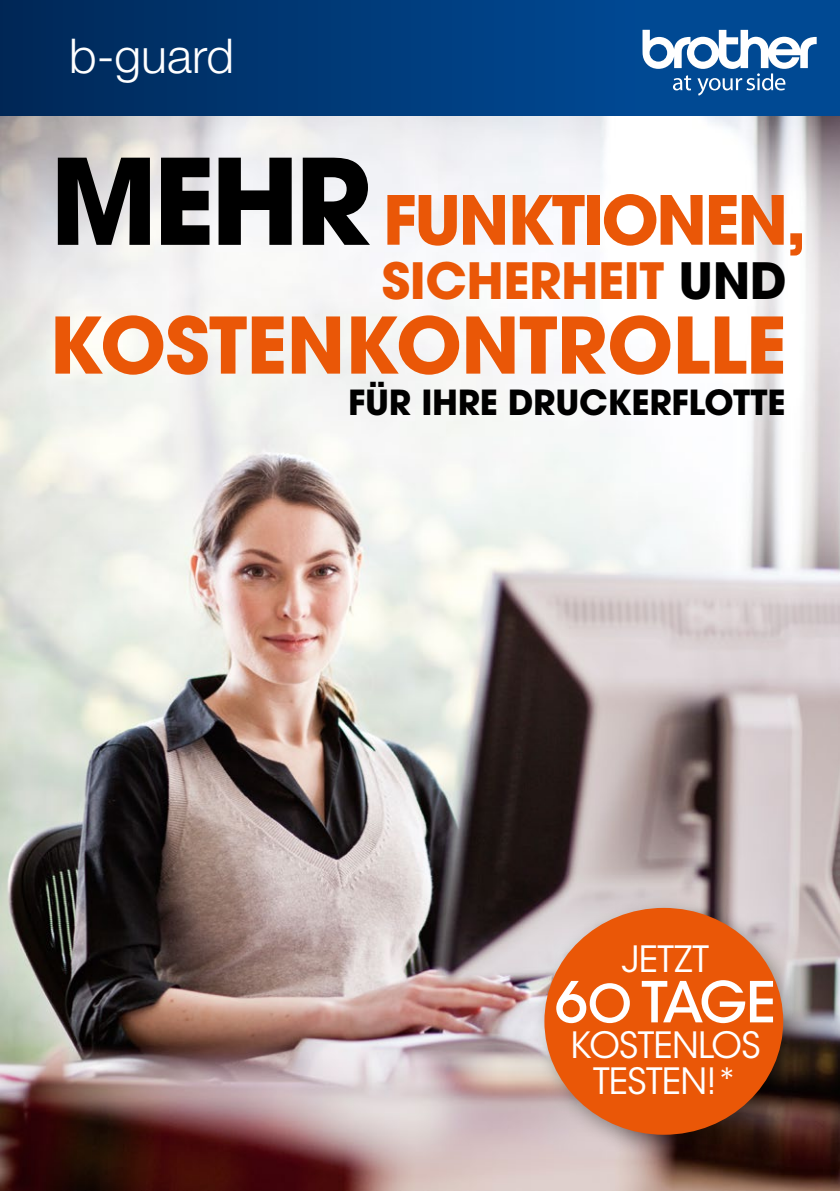
<style>
.page{position:relative;width:840px;height:1191px;background:#fff}
.page>*{position:absolute;margin:0;border:0;box-sizing:border-box;transform-origin:0 0}
.t1{font:700 117.8px "ITC Avant Garde Std";color:#000}
.t2{font:700 77.2px "ITC Avant Garde Std";letter-spacing:-.01em;color:#ea5707}
.t3{font:700 67.2px "ITC Avant Garde Std";letter-spacing:-.04em;color:#ea5707}
.t4{font:500 56px "ITC Avant Garde Std";color:#fff}
.t5{font:700 49.6px "ITC Avant Garde Std";letter-spacing:-.01em;color:#ea5707}
.t6{font:300 48px "Helvetica Neue LT Pro";color:#fff}
.t7{font:36px/36px "ITC Avant Garde Std";letter-spacing:-.02em;color:#fff;text-align:center}
.t8{font:700 34.4px "ITC Avant Garde Std";letter-spacing:-.01em;color:#000}
.s1{color:#000}
.s2{font-size:52px}
</style>
<div class="page">
<div style="left:642px;top:0;width:197px;height:116px;background:#004993"></div>
<div style="left:0;top:0;width:642px;height:116px;background:linear-gradient(to right,#002757,#004994)"></div>
<img style="left:0;top:116px;width:839px;height:1075px">
<div style="left:531px;top:895px;width:276px;height:264px;background:#000;opacity:.35"></div>
<div style="left:544px;top:908px;width:238px;height:226px;background:#ea5707;border-radius:50%"></div>
<svg style="left:642px;top:30px;width:174px;height:66px"></svg>
<h3 class="t6" style="left:69px;top:26px;width:166px">b-guard</h3>
<h1 class="t1" style="left:50px;top:123px;width:323px">MEHR</h1>
<h3 class="t3" style="left:382px;top:175px;width:425px">FUNKTIONEN,</h3>
<h3 class="t5" style="left:382px;top:247px;width:406px">SICHERHEIT <span class="s1">UND</span></h3>
<h2 class="t2" style="left:49px;top:293px;width:739px">KOSTENKONTROLLE</h2>
<p class="t8" style="left:348px;top:379px;width:438px">FÜR IHRE DRUCKERFLOTTE</p>
<p class="t7" style="left:621px;top:941px;width:89px">JETZT</p>
<h3 class="t4" style="left:554px;top:967px;width:222px">6<span class="s2">O</span> Tage</h3>
<p class="t7" style="left:570px;top:1027px;width:192px">KOSTENLOS<br>TESTEN!*</p>
</div>
